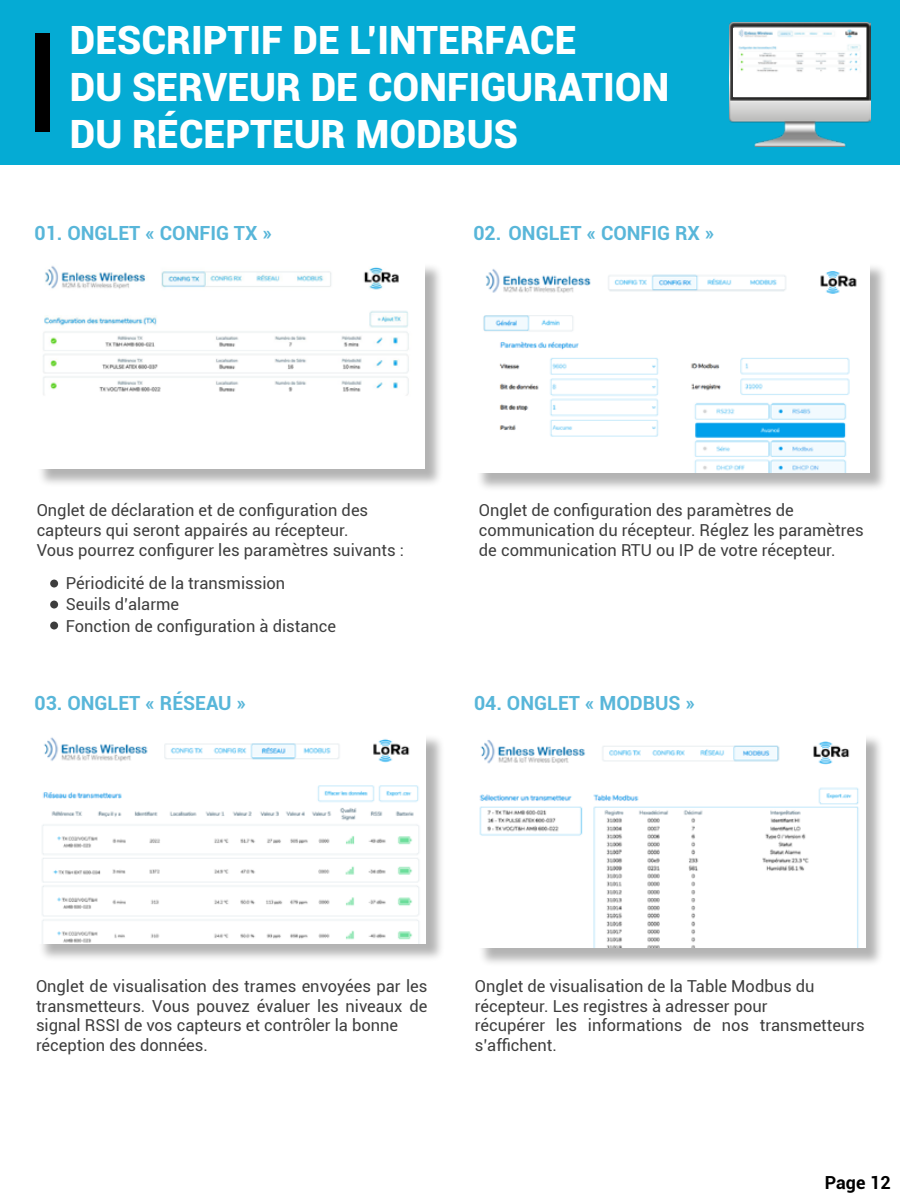
<style>
.page{position:relative;width:900px;height:1200px;background:#fff}
.page>*{position:absolute;margin:0;border:0;box-sizing:border-box;transform-origin:0 0}
.t1{font:900 39px/46.8px "Roboto";color:#fff}
.t2{font:700 19.5px "Roboto";color:#58b6d9}
.t3{font:700 18px "Roboto";color:#000}
.t4{font:16.5px/19.8px "Roboto";color:#3e3e3e}
</style>
<div class="page">
<div style="left:0;top:0;width:900px;height:164px;background:#05abd4"></div>
<div style="left:36px;top:33px;width:14px;height:98px;background:#000"></div>
<img style="left:730px;top:22px;width:140px;height:125px">
<img style="left:734px;top:28px;width:132px;height:69px">
<div style="left:37px;top:263px;width:407px;height:225px;background:#000;opacity:.3"></div>
<img style="left:37px;top:263px;width:387px;height:206px">
<div style="left:50px;top:580px;width:8px;height:8px;background:#3e3e3e;border-radius:50%"></div>
<div style="left:50px;top:601px;width:8px;height:8px;background:#3e3e3e;border-radius:50%"></div>
<div style="left:50px;top:622px;width:8px;height:8px;background:#3e3e3e;border-radius:50%"></div>
<div style="left:477px;top:263px;width:411px;height:229px;background:#000;opacity:.3"></div>
<img style="left:477px;top:263px;width:392px;height:210px">
<div style="left:38px;top:734px;width:406px;height:228px;background:#000;opacity:.3"></div>
<img style="left:38px;top:734px;width:388px;height:210px">
<div style="left:478px;top:734px;width:406px;height:233px;background:#000;opacity:.3"></div>
<img style="left:478px;top:734px;width:387px;height:214px">
<h1 class="t1" style="left:70px;top:15px;width:601px">DESCRIPTIF DE L’INTERFACE<br>DU SERVEUR DE CONFIGURATION<br>DU RÉCEPTEUR MODBUS</h1>
<p class="t2" style="left:34px;top:219px;width:239px">01. ONGLET « CONFIG TX »</p>
<p class="t2" style="left:473px;top:219px;width:243px">02. ONGLET « CONFIG RX »</p>
<p class="t4" style="left:37px;top:500px;width:369px">Onglet de déclaration et de configuration des capteurs qui seront appairés au récepteur.<br>Vous pourrez configurer les paramètres suivants :</p>
<p class="t4" style="left:66px;top:572px;width:272px;line-height:21.3px">Périodicité de la transmission<br>Seuils d’alarme<br>Fonction de configuration à distance</p>
<p class="t4" style="left:479px;top:500px;width:386px">Onglet de configuration des paramètres de communication du récepteur. Réglez les paramètres de communication RTU ou IP de votre récepteur.</p>
<p class="t2" style="left:35px;top:690px;width:213px">03. ONGLET « RÉSEAU »</p>
<p class="t2" style="left:474px;top:689px;width:223px">04. ONGLET « MODBUS »</p>
<p class="t4" style="left:36px;top:975px;width:393px">Onglet de visualisation des trames envoyées par les transmetteurs. Vous pouvez évaluer les niveaux de signal RSSI de vos capteurs et contrôler la bonne réception des données.</p>
<p class="t4" style="left:475px;top:975px;width:391px">Onglet de visualisation de la Table Modbus du récepteur. Les registres à adresser pour<br>récupérer les informations de nos transmetteurs s’affichent.</p>
<p class="t3" style="left:825px;top:1170px;width:67px">Page 12</p>
</div>
